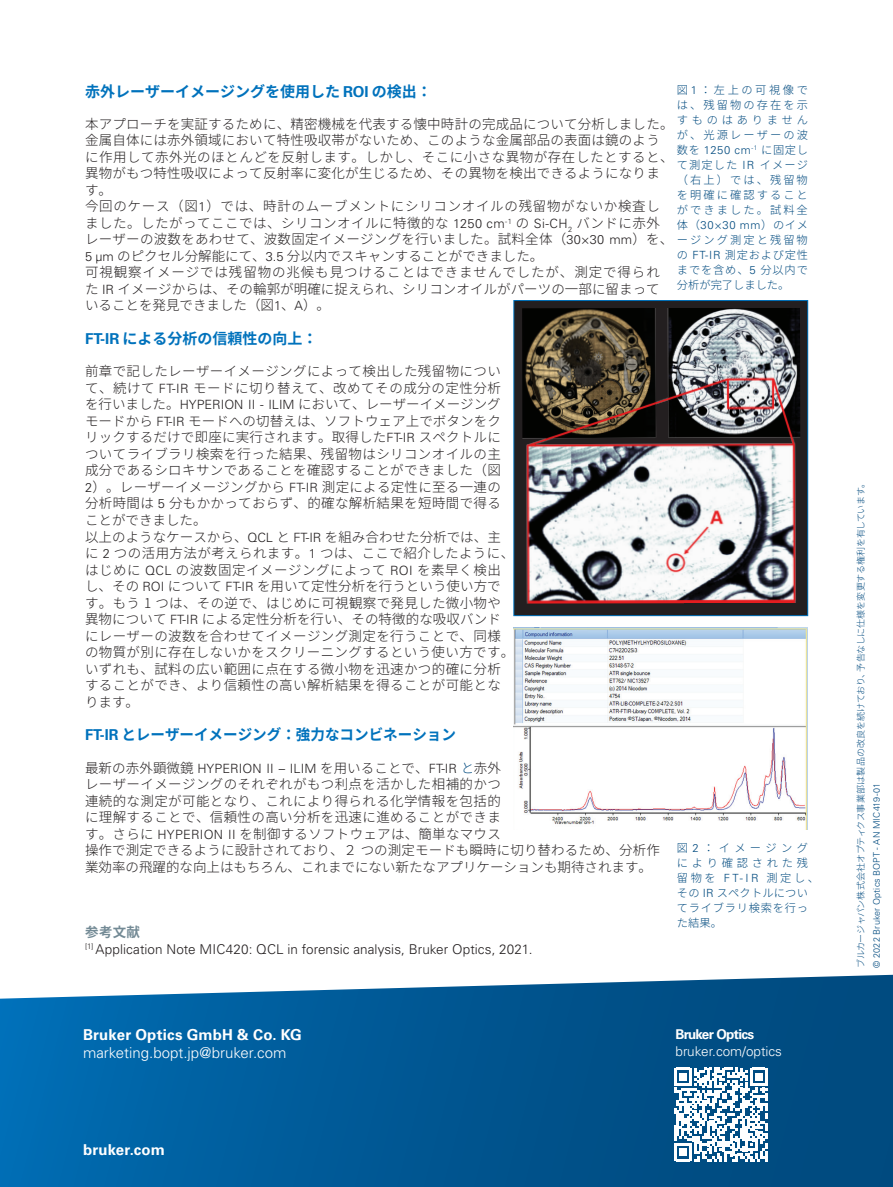
<style>
.page{position:relative;width:893px;height:1187px;background:#fff}
.page>*{position:absolute;margin:0;border:0;box-sizing:border-box;transform-origin:0 0}
.t1{font:700 15px "Source Han Sans JP";color:#0072bc}
.t2{font:700 15px "Univers LT Std";letter-spacing:.015em;color:#fff}
.t3{font:300 15px "Univers LT Std";color:#fff}
.t4{font:300 13.5px/16.5px "Source Han Sans JP";letter-spacing:.025em;color:#231f20}
.t5{font:300 13.5px "Univers LT Std";letter-spacing:.005em;color:#231f20}
.t6{font:300 13.5px "Univers LT Std";color:#fff}
.t7{font:700 13.5px "Univers LT Std";letter-spacing:-.05em;color:#fff}
.t8{font:700 13.5px "Source Han Sans JP";color:#738a95}
.t9{font:300 12.75px "Univers LT Std";letter-spacing:.005em;color:#231f20}
.t10{font:300 11.25px/15px "Source Han Sans JP";letter-spacing:.18em;color:#004a7f;text-align:justify}
.t11{font:300 11.25px/15px "Source Han Sans JP";letter-spacing:.065em;color:#004a7f}
.t12{font:300 11.25px "Univers LT Std";color:#004a7f}
.t13{font:300 9px "Source Han Sans JP";letter-spacing:-.02em;color:#004a7f}
.t14{font:300 9px "Univers LT Std";letter-spacing:.02em;color:#004a7f}
.s1{font-family:"Univers LT Std"}
.s2{font-family:"Univers LT Std";font-size:12.75px}
.s3{font-family:"Source Han Sans JP";font-size:13.5px}
.s4{font-family:"Source Han Sans JP";font-size:13.5px;color:#004a7f}
.s5{font-family:"Source Han Sans JP"}
</style>
<div class="page">
<div style="left:514px;top:300px;width:294px;height:315px;background:#231f20"></div>
<img style="left:522px;top:308px;width:278px;height:295px">
<div style="left:514px;top:300px;width:294px;height:316px;border:1px solid #0072bc"></div>
<img style="left:514px;top:627px;width:294px;height:202px">
<svg style="left:0;top:974px;width:893px;height:212px;background:#10629b"></svg>
<svg style="left:674px;top:1067px;width:94px;height:94px"></svg>
<p class="t1" style="left:85px;top:83px;width:348px">赤外レーザーイメージングを使用した <span class="s1">ROI</span> の検出：</p>
<p class="t4" style="left:85px;top:116px;width:590px">本アプローチを実証するために、精密機械を代表する懐中時計の完成品について分析しました。金属自体には赤外領域において特性吸収帯がないため、このような金属部品の表面は鏡のように作用して赤外光のほとんどを反射します。しかし、そこに小さな異物が存在したとすると、異物がもつ特性吸収によって反射率に変化が生じるため、その異物を検出できるようになります。<br>今回のケース（図<span class="s2">1</span>）では、時計のムーブメントにシリコンオイルの残留物がないか検査しました。したがってここでは、シリコンオイルに特徴的な <span class="s2">1250 cm</span><sup>-1</sup> の <span class="s2">Si-CH</span><sub>2</sub> バンドに赤外レーザーの波数をあわせて、波数固定イメージングを行いました。試料全体（<span class="s2">30×30 mm</span>）を、<span class="s2">5 μm</span> のピクセル分解能にて、<span class="s2">3.5</span> 分以内でスキャンすることができました。<br>可視観察イメージでは残留物の兆候も見つけることはできませんでしたが、測定で得られた <span class="s2">IR</span> イメージからは、その輪郭が明確に捉えられ、シリコンオイルがパーツの一部に留まっていることを発見できました（図<span class="s2">1</span>、<span class="s2">A</span>）。</p>
<p class="t1" style="left:85px;top:330px;width:234px"><span class="s1">FT-IR</span> による分析の信頼性の向上：</p>
<p class="t4" style="left:85px;top:363px;width:431px">前章で記したレーザーイメージングによって検出した残留物について、続けて <span class="s2">FT-IR</span> モードに切り替えて、改めてその成分の定性分析を行いました。<span class="s2">HYPERION II - ILIM</span> において、レーザーイメージングモードから <span class="s2">FT-IR</span> モードへの切替えは、ソフトウェア上でボタンをクリックするだけで即座に実行されます。取得した<span class="s2">FT-IR</span> スペクトルについてライブラリ検索を行った結果、残留物はシリコンオイルの主成分であるシロキサンであることを確認することができました（図<br><span class="s2">2</span>）。レーザーイメージングから <span class="s2">FT-IR</span> 測定による定性に至る一連の分析時間は <span class="s2">5</span> 分もかかっておらず、的確な解析結果を短時間で得ることができました。<br>以上のようなケースから、<span class="s2">QCL</span> と <span class="s2">FT-IR</span> を組み合わせた分析では、主に <span class="s2">2</span> つの活用方法が考えられます。<span class="s2">1</span> つは、ここで紹介したように、はじめに <span class="s2">QCL</span> の波数固定イメージングによって <span class="s2">ROI</span> を素早く検出し、その <span class="s2">ROI</span> について <span class="s2">FT-IR</span> を用いて定性分析を行うという使い方です。もう 1 つは、その逆で、はじめに可視観察で発見した微小物や異物について <span class="s2">FT-IR</span> による定性分析を行い、その特徴的な吸収バンドにレーザーの波数を合わせてイメージング測定を行うことで、同様の物質が別に存在しないかをスクリーニングするという使い方です。いずれも、試料の広い範囲に点在する微小物を迅速かつ的確に分析することができ、より信頼性の高い解析結果を得ることが可能となります。</p>
<p class="t1" style="left:85px;top:726px;width:372px"><span class="s1">FT-IR</span> とレーザーイメージング：強力なコンビネーション</p>
<p class="t9" style="left:85px;top:760px;width:417px"><span class="s3">最新の赤外顕微鏡</span> HYPERION II – ILIM <span class="s3">を用いることで、</span>FT-IR <span class="s4">と</span><span class="s3">赤外</span></p>
<p class="t4" style="left:85px;top:776px;width:576px">レーザーイメージングのそれぞれがもつ利点を活かした相補的かつ<br>連続的な測定が可能となり、これにより得られる化学情報を包括的<br>に理解することで、信頼性の高い分析を迅速に進めることができま<br>す。さらに <span class="s2">HYPERION II</span> を制御するソフトウェアは、簡単なマウス<br>操作で測定できるように設計されており、２つの測定モードも瞬時に切り替わるため、分析作業効率の飛躍的な向上はもちろん、これまでにない新たなアプリケーションも期待されます。</p>
<p class="t8" style="left:85px;top:924px;width:57px">参考文献</p>
<p class="t5" style="left:85px;top:940px;width:449px"><sup>[1]</sup> Application Note MIC420: QCL in forensic analysis, Bruker Optics, 2021.</p>
<p class="t10" style="left:677px;top:83px;width:132px">図<span class="s1">1</span>：左上の可視像では、残留物の存在を示すものはありませんが、光源レーザーの波数を <span class="s1">1250 cm</span><sup>-1</sup> に固定して測定した <span class="s1">IR</span> イメージ（右上）では、残留物を明確に確認することができました。試料全</p>
<p class="t12" style="left:677px;top:218px;width:132px"><span class="s5">体（</span>30×30 mm<span class="s5">）のイメ</span></p>
<p class="t10" style="left:677px;top:233px;width:132px">ージング測定と残留物の <span class="s1">FT-IR</span> 測定および定性までを含め、<span class="s1">5</span> 分以内で分析が完了しました。</p>
<p class="t11" style="left:677px;top:840px;width:144px">図<span class="s1">2</span>：イメージングにより確認された残留物を <span class="s1">FT-IR</span> 測定し、その <span class="s1">IR</span> スペクトルについてライブラリ検索を行った結果。</p>
<p class="t2" style="left:83px;top:1026px;width:220px">Bruker Optics GmbH &amp; Co. KG</p>
<p class="t3" style="left:83px;top:1043px;width:205px">marketing.bopt.jp@bruker.com</p>
<p class="t7" style="left:676px;top:1026px;width:80px">Bruker Optics</p>
<p class="t6" style="left:676px;top:1042px;width:108px">bruker.com/optics</p>
<p class="t2" style="left:83px;top:1140px;width:84px">bruker.com</p>
<p class="t13" style="left:856px;top:967px;width:490px;rotate:-90deg">ブルカージャパン株式会社オプティクス事業部は製品の改良を続けており、予告なしに仕様を変更する権利を有しています。</p>
<p class="t14" style="left:871px;top:967px;width:187px;rotate:-90deg">© 2022 Bruker Optics BOPT - AN MIC419-01</p>
</div>
